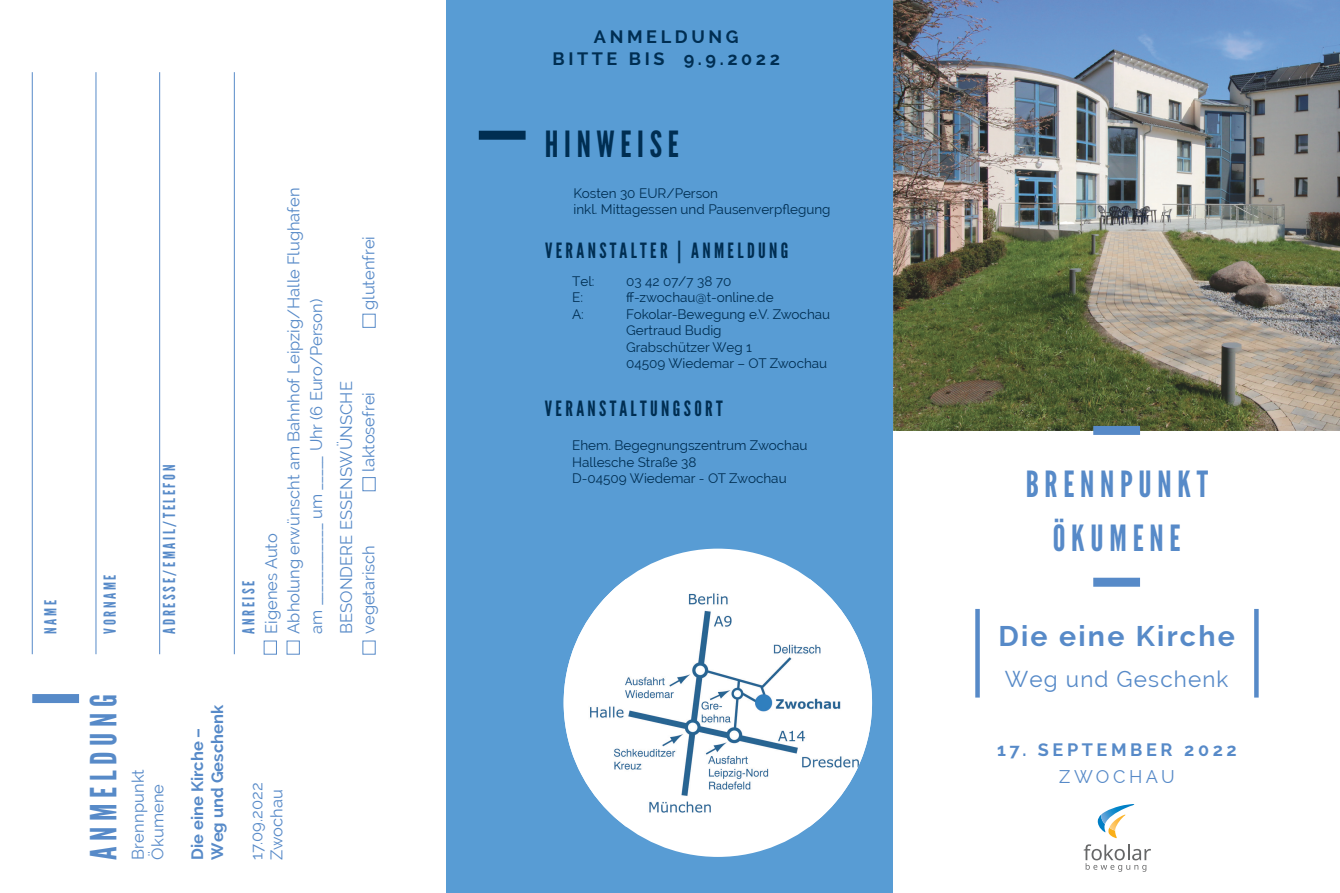
<style>
.page{position:relative;width:1340px;height:893px;background:#fff}
.page>*{position:absolute;margin:0;border:0;box-sizing:border-box;transform-origin:0 0}
.t1{font:36px/54px "League Gothic";letter-spacing:.16em;color:#578ac8;text-align:center}
.t2{font:36px "League Gothic";letter-spacing:.16em;color:#002e52}
.t3{font:700 28.5px "Raleway";letter-spacing:.08em;color:#578ac8}
.t4{font:22.5px "Raleway";letter-spacing:.05em;color:#578ac8}
.t5{font:21px "League Gothic";letter-spacing:.16em;color:#002e52}
.t6{font:700 18px/21.6px "Raleway";letter-spacing:.2em;color:#002e52;text-align:center}
.t7{font:700 18px "Raleway";letter-spacing:.2em;color:#578ac8}
.t8{font:18px "Raleway";letter-spacing:.2em;color:#578ac8}
.t9{font:16.5px/22.5px "Raleway";color:#578ac8}
.t10{font:16.5px "League Gothic";letter-spacing:.16em;color:#578ac8}
.t11{font:700 16.5px/19.8px "Raleway";color:#578ac8}
.t12{font:13.5px/16.5px "Raleway";color:#002e52}
</style>
<div class="page">
<div style="left:446px;top:0;width:447px;height:893px;background:#589cd4"></div>
<svg style="left:975px;top:609px;width:4px;height:89px"></svg>
<svg style="left:1254px;top:609px;width:4px;height:89px"></svg>
<div style="left:479px;top:131px;width:46px;height:9px;background:#002e52"></div>
<div style="left:563px;top:549px;width:309px;height:308px;background:#fff;border-radius:50%"></div>
<img style="left:563px;top:579px;width:63px;height:126px">
<svg style="left:1083px;top:844px;width:67px;height:28px"></svg>
<svg style="left:1097px;top:815px;width:20px;height:23px"></svg>
<img style="left:1109px;top:824px;width:9px;height:7px">
<img style="left:1101px;top:804px;width:33px;height:20px">
<div style="left:32px;top:694px;width:47px;height:9px;background:#578ac8"></div>
<hr style="left:96px;top:72px;width:1px;height:582px;background:#578ac8">
<hr style="left:32px;top:72px;width:1px;height:582px;background:#578ac8">
<hr style="left:159px;top:72px;width:1px;height:582px;background:#578ac8">
<hr style="left:234px;top:72px;width:1px;height:582px;background:#578ac8">
<div style="left:264px;top:641px;width:13px;height:14px;border:1px solid #578ac8"></div>
<div style="left:287px;top:641px;width:13px;height:14px;border:1px solid #578ac8"></div>
<div style="left:362px;top:641px;width:13px;height:14px;border:1px solid #578ac8"></div>
<div style="left:362px;top:477px;width:13px;height:14px;border:1px solid #578ac8"></div>
<div style="left:362px;top:314px;width:13px;height:14px;border:1px solid #578ac8"></div>
<img style="left:893px;top:0;width:446px;height:430px">
<div style="left:1093px;top:426px;width:47px;height:9px;background:#578ac8"></div>
<div style="left:1093px;top:578px;width:47px;height:9px;background:#578ac8"></div>
<p class="t10" style="left:41px;top:634px;width:35px;rotate:-90deg">NAME</p>
<p class="t10" style="left:100px;top:634px;width:61px;rotate:-90deg">VORNAME</p>
<p class="t10" style="left:160px;top:634px;width:170px;rotate:-90deg">ADRESSE/EMAIL/TELEFON</p>
<p class="t10" style="left:239px;top:634px;width:55px;rotate:-90deg">ANREISE</p>
<p class="t9" style="left:260px;top:634px;width:448px;rotate:-90deg">Eigenes Auto<br>Abholung erwünscht am Bahnhof Leipzig/Halle Flughafen am ____________ um _____ Uhr (6 Euro/Person)</p>
<p class="t9" style="left:357px;top:310px;width:75px;rotate:-90deg">glutenfrei</p>
<p class="t9" style="left:335px;top:634px;width:254px;rotate:-90deg">BESONDERE ESSENSWÜNSCHE vegetarisch</p>
<p class="t9" style="left:357px;top:472px;width:81px;rotate:-90deg">laktosefrei</p>
<h1 class="t1" style="left:77px;top:860px;width:167px;rotate:-90deg">ANMELDUNG</h1>
<p class="t9" style="left:128px;top:860px;width:92px;line-height:19.8px;rotate:-90deg">Brennpunkt<br>Ökumene</p>
<p class="t11" style="left:187px;top:860px;width:156px;rotate:-90deg">Die eine Kirche –<br>Weg und Geschenk</p>
<p class="t9" style="left:247px;top:860px;width:79px;line-height:19.8px;rotate:-90deg">17.09.2022<br>Zwochau</p>
<h3 class="t6" style="left:552px;top:26px;width:229px">ANMELDUNG<br>BITTE BIS 9.9.2022</h3>
<h1 class="t2" style="left:545px;top:123px;width:135px">HINWEISE</h1>
<p class="t12" style="left:573px;top:185px;width:258px">Kosten 30 EUR/Person<br>inkl. Mittag essen und Pausen verpflegung</p>
<h3 class="t5" style="left:545px;top:238px;width:245px">VERANSTALTER | ANMELDUNG</h3>
<p class="t12" style="left:572px;top:272px;width:24px">Tel:</p>
<p class="t12" style="left:626px;top:272px;width:107px">03 42 07/7 38 70</p>
<p class="t12" style="left:572px;top:289px;width:12px">E:</p>
<p class="t12" style="left:626px;top:289px;width:149px">ff-zwochau@t-online.de</p>
<p class="t12" style="left:572px;top:305px;width:13px">A:</p>
<p class="t12" style="left:626px;top:305px;width:206px">Fokolar-Bewegung e.V. Zwochau<br>Gertraud Budig<br>Grabschützer Weg 1<br>04509 Wiedemar – OT Zwochau</p>
<h3 class="t5" style="left:545px;top:396px;width:179px">VERANSTALTUNGSORT</h3>
<p class="t12" style="left:572px;top:437px;width:237px">Ehem. Begegnungszentrum Zwochau<br>Hallesche Straße 38<br>D-04509 Wiedemar - OT Zwochau</p>
<h1 class="t1" style="left:1025px;top:458px;width:184px">BRENNPUNKT<br>ÖKUMENE</h1>
<h2 class="t3" style="left:998px;top:620px;width:238px">Die eine Kirche</h2>
<h3 class="t4" style="left:1004px;top:666px;width:225px">Weg und Geschenk</h3>
<h3 class="t7" style="left:997px;top:739px;width:241px">17. SEPTEMBER 2022</h3>
<h3 class="t8" style="left:1059px;top:766px;width:117px">ZWOCHAU</h3>
</div>
